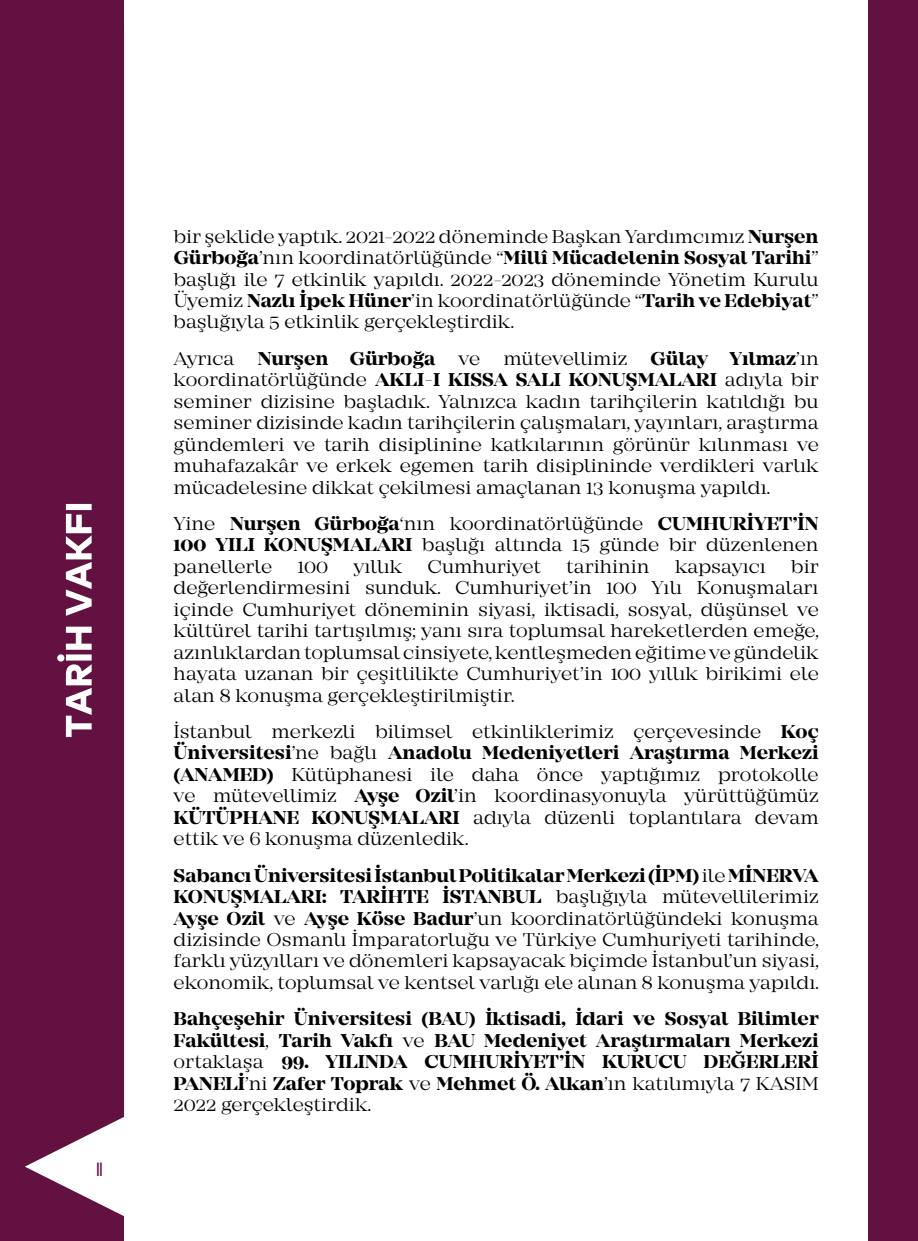
<style>
.page{position:relative;width:918px;height:1241px;background:#fff}
.page>*{position:absolute;margin:0;border:0;box-sizing:border-box;transform-origin:0 0}
.t1{font:19.25px/21.5px "Mirador";color:#000;text-align:justify}
.t2{font:700 19.25px/21.5px "Mirador";color:#000;text-align:justify}
.t3{font:17.15px "Maribel Suit";color:#631141}
.s1{font-weight:700}
.s2{font-weight:400}
</style>
<div class="page">
<div style="left:868px;top:25px;width:50px;height:1190px;background:#631141"></div>
<svg style="left:25px;top:1116px;width:100px;height:99px"></svg>
<div style="left:25px;top:25px;width:99px;height:1141px;background:#631141"></div>
<div style="left:0;top:0;width:25px;height:1240px;background:#631141"></div>
<div style="left:25px;top:0;width:99px;height:25px;background:#631141"></div>
<div style="left:868px;top:0;width:50px;height:25px;background:#631141"></div>
<div style="left:25px;top:1215px;width:99px;height:25px;background:#631141"></div>
<div style="left:868px;top:1215px;width:50px;height:25px;background:#631141"></div>
<p class="t3" style="left:96px;top:1158px;width:8px">ii</p>
<p class="t1" style="left:174px;top:225px;width:646px">bir şeklide yaptık. 2021-2022 döneminde Başkan Yardımcımız <span class="s1">Nurşen Gürboğa</span>’nın koordinatörlüğünde “<span class="s1">Millî Mücadelenin Sosyal Tarihi</span>” başlığı ile 7 etkinlik yapıldı. 2022-2023 döneminde Yönetim Kurulu Üyemiz <span class="s1">Nazlı İpek Hüner</span>’in koordinatörlüğünde “<span class="s1">Tarih ve Edebiyat</span>” başlığıyla 5 etkinlik gerçekleştirdik.</p>
<p class="t1" style="left:174px;top:348px;width:646px">Ayrıca <span class="s1">Nurşen Gürboğa</span> ve mütevellimiz <span class="s1">Gülay Yılmaz</span>’ın koordinatörlüğünde <span class="s1">AKLI-I KISSA SALI KONUŞMALARI</span> adıyla bir seminer dizisine başladık. Yalnızca kadın tarihçilerin katıldığı bu seminer dizisinde kadın tarihçilerin çalışmaları, yayınları, araştırma gündemleri ve tarih disiplinine katkılarının görünür kılınması ve muhafazakâr ve erkek egemen tarih disiplininde verdikleri varlık mücadelesine dikkat çekilmesi amaçlanan 13 konuşma yapıldı.</p>
<p class="t1" style="left:174px;top:513px;width:646px">Yine <span class="s1">Nurşen Gürboğa</span>‘nın koordinatörlüğünde <span class="s1">CUMHURİYET’İN 100 YILI KONUŞMALARI</span> başlığı altında 15 günde bir düzenlenen panellerle</p>
<p class="t1" style="left:298px;top:555px;width:32px">100</p>
<p class="t1" style="left:353px;top:555px;width:50px">yıllık</p>
<p class="t1" style="left:427px;top:555px;width:115px">Cumhuriyet</p>
<p class="t1" style="left:566px;top:555px;width:85px">tarihinin</p>
<p class="t1" style="left:675px;top:555px;width:92px">kapsayıcı</p>
<p class="t1" style="left:174px;top:555px;width:646px;text-indent:617px">bir değerlendirmesini sunduk. Cumhuriyet’in 100 Yılı Konuşmaları içinde Cumhuriyet döneminin siyasi, iktisadi, sosyal, düşünsel ve kültürel tarihi tartışılmış; yanı sıra toplumsal hareketlerden emeğe, azınlıklardan toplumsal cinsiyete, kentleşmeden eğitime ve gündelik hayata uzanan bir çeşitlilikte Cumhuriyet’in 100 yıllık birikimi ele alan 8 konuşma gerçekleştirilmiştir.</p>
<p class="t1" style="left:174px;top:720px;width:646px">İstanbul merkezli bilimsel etkinliklerimiz çerçevesinde <span class="s1">Koç Üniversitesi</span>’ne bağlı <span class="s1">Anadolu Medeniyetleri Araştırma Merkezi (ANAMED)</span> Kütüphanesi ile daha önce yaptığımız protokolle ve mütevellimiz <span class="s1">Ayşe Ozil</span>’in koordinasyonuyla yürüttüğümüz <span class="s1">KÜTÜPHANE KONUŞMALARI</span> adıyla düzenli toplantılara devam ettik ve 6 konuşma düzenledik.</p>
<p class="t1" style="left:174px;top:864px;width:646px"><span class="s1">Sabancı Üniversitesi İstanbul Politikalar Merkezi (İPM)</span> ile <span class="s1">MİNERVA KONUŞMALARI: TARİHTE İSTANBUL</span> başlığıyla mütevellilerimiz <span class="s1">Ayşe Ozil</span> ve <span class="s1">Ayşe Köse Badur</span>’un koordinatörlüğündeki konuşma dizisinde Osmanlı İmparatorluğu ve Türkiye Cumhuriyeti tarihinde, farklı yüzyılları ve dönemleri kapsayacak biçimde İstanbul’un siyasi, ekonomik, toplumsal ve kentsel varlığı ele alınan 8 konuşma yapıldı.</p>
<p class="t2" style="left:174px;top:1008px;width:646px">Bahçeşehir Üniversitesi (BAU) İktisadi, İdari ve Sosyal Bilimler Fakültesi<span class="s2">,</span> Tarih Vakfı <span class="s2">ve</span> BAU Medeniyet Araştırmaları Merkezi <span class="s2">ortaklaşa</span> 99. YILINDA CUMHURİYET’İN KURUCU DEĞERLERİ PANELİ<span class="s2">’ni</span> Zafer Toprak <span class="s2">ve</span> Mehmet Ö. Alkan<span class="s2">’ın katılımıyla 7 KASIM 2022 gerçekleştirdik.</span></p>
</div>
